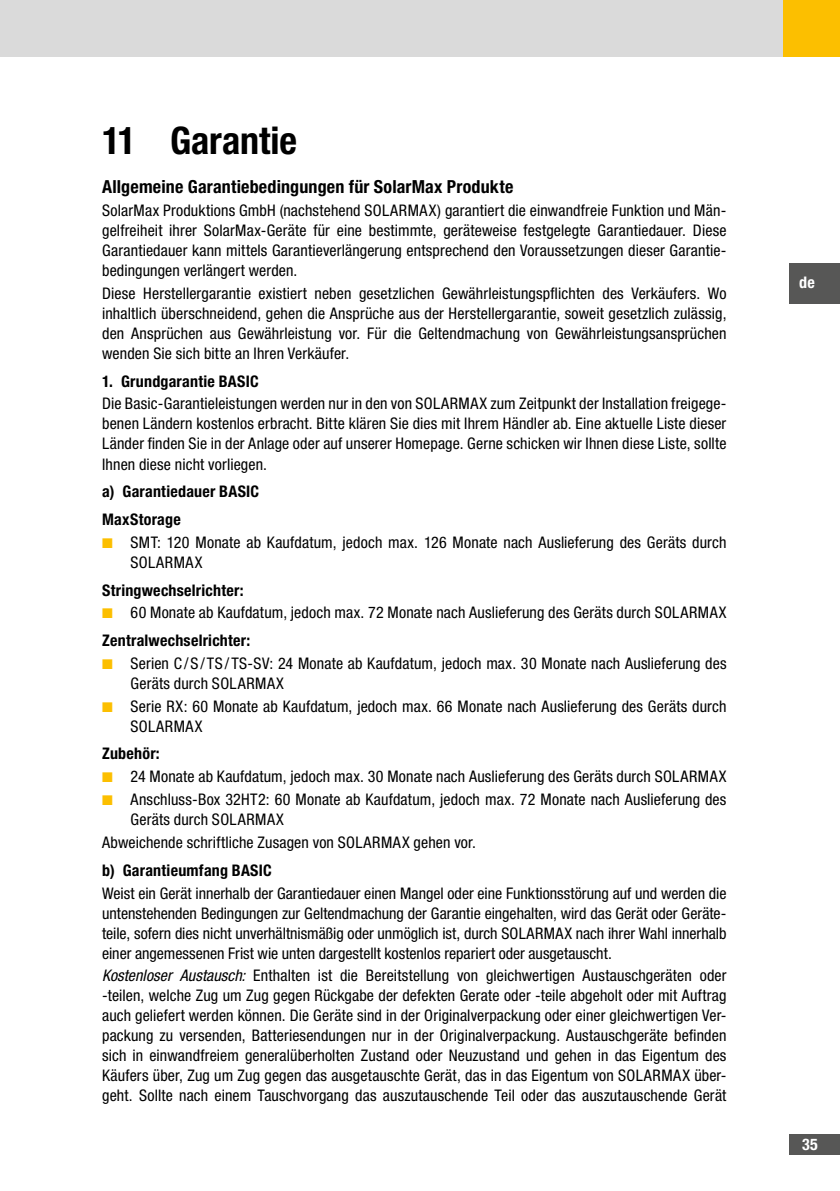
<style>
.page{position:relative;width:840px;height:1191px;background:#fff}
.page>*{position:absolute;margin:0;border:0;box-sizing:border-box;transform-origin:0 0}
.t1{font:700 condensed 38px "Helvetica Neue LT Std";letter-spacing:-.005em;color:#000}
.t2{font:700 condensed 18px "Helvetica Neue LT Std";letter-spacing:.01em;color:#000}
.t3{font:condensed 16px/20px "Helvetica Neue LT Std";letter-spacing:.01em;color:#000;text-align:justify}
.t4{font:700 condensed 16px/27.8px "Helvetica Neue LT Std";letter-spacing:.015em;color:#000}
.t5{font:700 condensed 16px "Helvetica Neue LT Std";color:#fff}
.s1{color:#fcbf00}
.s2{font-weight:700}
.s3{font-style:italic}
</style>
<div class="page">
<div style="left:0;top:0;width:789px;height:57px;background:#dadada"></div>
<div style="left:789px;top:263px;width:50px;height:41px;background:#575756"></div>
<div style="left:782px;top:0;width:57px;height:57px;background:#fcbf00"></div>
<div style="left:789px;top:1134px;width:50px;height:20px;background:#575756"></div>
<h1 class="t1" style="left:102px;top:118px;width:196px">11 Garantie</h1>
<p class="t2" style="left:102px;top:176px;width:412px">Allgemeine Garantiebedingungen für SolarMax Produkte</p>
<p class="t3" style="left:102px;top:200px;width:625px">SolarMax Produktions GmbH (nachstehend SOLARMAX) garantiert die einwandfreie Funktion und Män&shy;gelfreiheit ihrer SolarMax-Geräte für eine bestimmte, geräteweise festgelegte Garantiedauer. Diese Garantiedauer kann mittels Garantieverlängerung entsprechend den Voraussetzungen dieser Garantie&shy;bedingungen verlängert werden.</p>
<p class="t3" style="left:102px;top:283px;width:625px">Diese Herstellergarantie existiert neben gesetzlichen Gewährleistungspflichten des Verkäufers. Wo inhaltlich überschneidend, gehen die Ansprüche aus der Herstellergarantie, soweit gesetzlich zulässig, den Ansprüchen aus Gewährleistung vor. Für die Geltendmachung von Gewährleistungsansprüchen wenden Sie sich bitte an Ihren Verkäufer.</p>
<p class="t4" style="left:102px;top:367px;width:158px">1. Grundgarantie BASIC</p>
<p class="t3" style="left:102px;top:394px;width:625px">Die Basic-Garantieleistungen werden nur in den von SOLARMAX zum Zeitpunkt der Installation freigege&shy;benen Ländern kostenlos erbracht. Bitte klären Sie dies mit Ihrem Händler ab. Eine aktuelle Liste dieser Länder finden Sie in der Anlage oder auf unserer Homepage. Gerne schicken wir Ihnen diese Liste, sollte Ihnen diese nicht vorliegen.</p>
<p class="t4" style="left:102px;top:477px;width:158px">a) Garantiedauer BASIC<br>MaxStorage</p>
<p class="t3" style="left:130px;top:532px;width:597px;text-indent:-28px"><span class="s1">■</span> SMT: 120 Monate ab Kaufdatum, jedoch max. 126 Monate nach Auslieferung des Geräts durch<br>SOLARMAX</p>
<p class="t4" style="left:102px;top:575px;width:143px">Stringwechselrichter:</p>
<p class="t3" style="left:102px;top:598px;width:625px;line-height:27.8px"><span class="s1">■</span> 60 Monate ab Kaufdatum, jedoch max. 72 Monate nach Auslieferung des Geräts durch SOLARMAX<br><span class="s2">Zentralwechselrichter:</span></p>
<p class="t3" style="left:130px;top:653px;width:597px;text-indent:-28px"><span class="s1">■</span> Serien C/S/ TS/ TS-SV: 24 Monate ab Kaufdatum, jedoch max. 30 Monate nach Auslieferung des<br>Geräts durch SOLARMAX</p>
<p class="t3" style="left:130px;top:696px;width:597px;text-indent:-28px"><span class="s1">■</span> Serie RX: 60 Monate ab Kaufdatum, jedoch max. 66 Monate nach Auslieferung des Geräts durch<br>SOLARMAX</p>
<p class="t4" style="left:102px;top:739px;width:59px">Zubehör:</p>
<p class="t3" style="left:102px;top:766px;width:625px"><span class="s1">■</span> 24 Monate ab Kaufdatum, jedoch max. 30 Monate nach Auslieferung des Geräts durch SOLARMAX</p>
<p class="t3" style="left:130px;top:789px;width:597px;text-indent:-28px"><span class="s1">■</span> Anschluss-Box 32HT2: 60 Monate ab Kaufdatum, jedoch max. 72 Monate nach Auslieferung des<br>Geräts durch SOLARMAX</p>
<p class="t3" style="left:102px;top:832px;width:375px">Abweichende schriftliche Zusagen von SOLARMAX gehen vor.</p>
<p class="t4" style="left:102px;top:856px;width:171px">b) Garantieumfang BASIC</p>
<p class="t3" style="left:102px;top:882px;width:625px">Weist ein Gerät innerhalb der Garantiedauer einen Mangel oder eine Funktionsstörung auf und werden die untenstehenden Bedingungen zur Geltendmachung der Garantie eingehalten, wird das Gerät oder Geräte&shy;teile, sofern dies nicht unverhältnismäßig oder unmöglich ist, durch SOLARMAX nach ihrer Wahl innerhalb einer angemessenen Frist wie unten dargestellt kostenlos repariert oder ausgetauscht.</p>
<p class="t3" style="left:102px;top:965px;width:625px"><span class="s3">Kostenloser Austausch:</span> Enthalten ist die Bereitstellung von gleichwertigen Austauschgeräten oder -teilen, welche Zug um Zug gegen Rückgabe der defekten Gerate oder -teile abgeholt oder mit Auftrag auch geliefert werden können. Die Geräte sind in der Originalverpackung oder einer gleichwertigen Ver&shy;packung zu versenden, Batteriesendungen nur in der Originalverpackung. Austauschgeräte befinden sich in einwandfreiem generalüberholten Zustand oder Neuzustand und gehen in das Eigentum des Käufers über, Zug um Zug gegen das ausgetauschte Gerät, das in das Eigentum von SOLARMAX über&shy;geht. Sollte nach einem Tauschvorgang das auszutauschende Teil oder das auszutauschende Gerät</p>
<p class="t5" style="left:798px;top:272px;width:17px">de</p>
<p class="t5" style="left:801px;top:1134px;width:17px">35</p>
</div>
